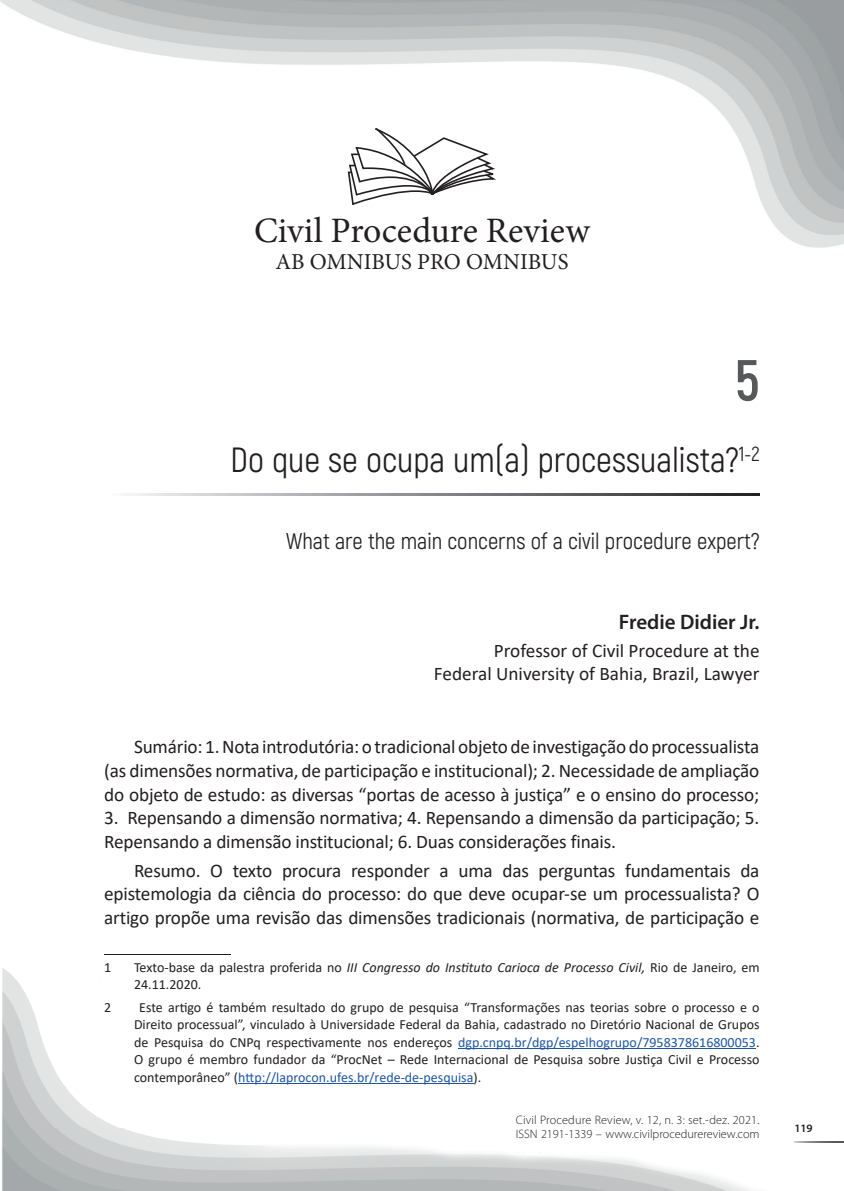
<style>
.page{position:relative;width:844px;height:1191px;background:#fff}
.page>*{position:absolute;margin:0;border:0;box-sizing:border-box;transform-origin:0 0}
.t1{font:700 57.75px "Akrobat";color:#57585a}
.t2{font:35.88px "Minion Pro";color:#231f20}
.t3{font:35px "Akrobat";color:#231f20}
.t4{font:22.75px "Akrobat";color:#231f20}
.t5{font:22.75px "Minion Pro";color:#231f20}
.t6{font:600 21px "Myriad Pro";color:#231f20}
.t7{font:19.25px/23.6px "Calibri";letter-spacing:-.01em;color:#231f20;text-align:justify}
.t8{font:14px/17.5px "Calibri";color:#231f20}
.t9{font:300 12.25px/14.7px "Myriad Pro";color:#231f20}
.t10{font:600 11.38px "Myriad Pro";color:#231f20}
.s1{font-style:italic}
.s2{color:#1e56a6}
</style>
<div class="page">
<img style="left:0;top:0;width:843px;height:1191px">
<svg style="left:794px;top:1141px;width:49px;height:1px"></svg>
<div style="left:232px;top:109px;width:379px;height:187px;background:#fff"></div>
<svg style="left:347px;top:128px;width:149px;height:77px"></svg>
<svg style="left:104px;top:494px;width:655px;height:1px"></svg>
<hr style="left:104px;top:954px;width:126px;height:1px;background:#231f20">
<hr style="left:458px;top:1048px;width:297px;height:1px;background:#1e56a6">
<hr style="left:238px;top:1083px;width:235px;height:1px;background:#1e56a6">
<h2 class="t2" style="left:254px;top:207px;width:337px">Civil Procedure Review</h2>
<p class="t5" style="left:275px;top:247px;width:294px">AB OMNIBUS PRO OMNIBUS</p>
<h1 class="t1" style="left:734px;top:344px;width:26px">5</h1>
<h3 class="t3" style="left:230px;top:439px;width:530px">Do que se ocupa um(a) processualista?<sup>1-2</sup></h3>
<p class="t4" style="left:286px;top:528px;width:475px">What are the main concerns of a civil procedure expert?</p>
<p class="t6" style="left:618px;top:608px;width:142px">Fredie Didier Jr.</p>
<p class="t7" style="left:434px;top:638px;width:327px;line-height:23.1px;text-align:right">Professor of Civil Procedure at the<br>Federal University of Bahia, Brazil, Lawyer</p>
<p class="t7" style="left:104px;top:735px;width:656px;text-indent:30px">Sumário: 1. Nota introdutória: o tradicional objeto de investigação do processualista (as dimensões normativa, de participação e institucional); 2. Necessidade de ampliação do objeto de estudo: as diversas “portas de acesso à justiça” e o ensino do processo;</p>
<p class="t7" style="left:104px;top:805px;width:656px">3. Repensando a dimensão normativa; 4. Repensando a dimensão da participação; 5.<br>Repensando a dimensão institucional; 6. Duas considerações finais.</p>
<p class="t7" style="left:104px;top:858px;width:656px;text-indent:30px">Resumo. O texto procura responder a uma das perguntas fundamentais da epistemologia da ciência do processo: do que deve ocupar-se um processualista? O artigo propõe uma revisão das dimensões tradicionais (normativa, de participação e</p>
<p class="t8" style="left:104px;top:958px;width:9px">1</p>
<p class="t8" style="left:134px;top:958px;width:627px">Texto-base da palestra proferida no <span class="s1">III Congresso do Instituto Carioca de Processo Civil,</span> Rio de Janeiro, em<br>24.11.2020.</p>
<p class="t8" style="left:104px;top:998px;width:9px">2</p>
<p class="t8" style="left:134px;top:998px;width:627px;text-align:justify;text-indent:5px">Este artigo é também resultado do grupo de pesquisa “Transformações nas teorias sobre o processo e o Direito processual”, vinculado à Universidade Federal da Bahia, cadastrado no Diretório Nacional de Grupos de Pesquisa do CNPq respectivamente nos endereços <span class="s2">dgp.cnpq.br/dgp/espelhogrupo/7958378616800053</span>.<br>O grupo é membro fundador da “ProcNet – Rede Internacional de Pesquisa sobre Justiça Civil e Processo contemporâneo” (<span class="s2">http://laprocon.ufes.br/rede-de-pesquisa</span>).</p>
<p class="t9" style="left:515px;top:1112px;width:245px">Civil Procedure Review, v. 12, n. 3: set.-dez. 2021.<br>ISSN 2191-1339 – www.civilprocedurereview.com</p>
<p class="t10" style="left:794px;top:1121px;width:20px">119</p>
</div>
